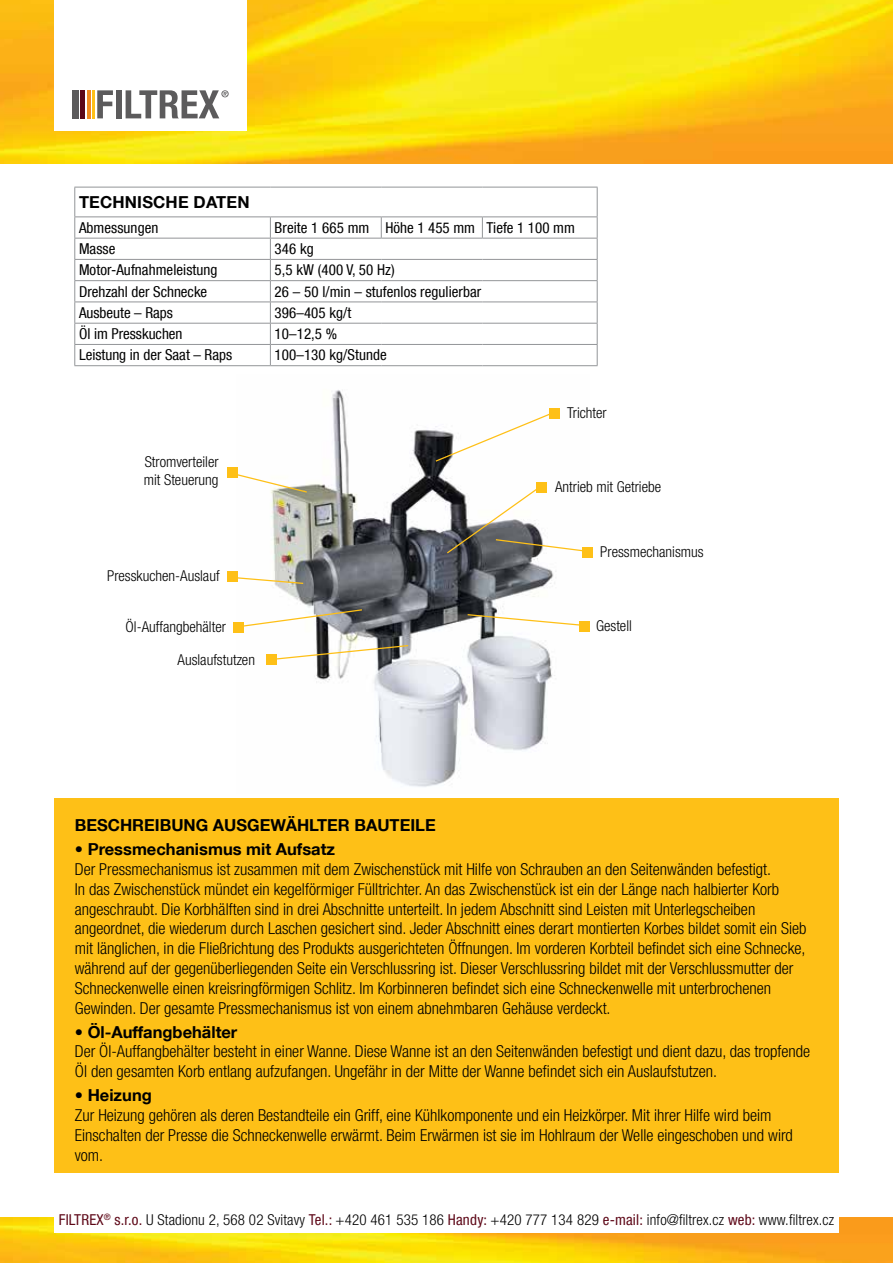
<style>
.page{position:relative;width:893px;height:1263px;background:#fff}
.page>*{position:absolute;margin:0;border:0;box-sizing:border-box;transform-origin:0 0}
.t1{font:300 condensed 16.5px/19.8px "Helvetica Neue LT Com";color:#000}
.t2{font:700 16.5px "Helvetica Neue LT Com";color:#000}
.t3{font:300 condensed 15px/18px "Helvetica Neue LT Com";color:#000}
.t4{font:condensed 15px "Helvetica Neue LT Com";letter-spacing:.005em;color:#000}
.s1{font-weight:400;color:#5d0717}
</style>
<div class="page">
<img style="left:0;top:0;width:893px;height:164px">
<div style="left:54px;top:0;width:193px;height:131px;background:#fff"></div>
<hr style="left:93px;top:90px;width:2px;height:28px;background:#fec017">
<hr style="left:87px;top:90px;width:4px;height:28px;background:#f18a21">
<div style="left:80px;top:90px;width:5px;height:28px;background:#5d0718"></div>
<div style="left:72px;top:90px;width:6px;height:28px;background:#5c5b5c"></div>
<svg style="left:97px;top:90px;width:16px;height:28px"></svg>
<div style="left:116px;top:90px;width:5px;height:28px;background:#5c5b5c"></div>
<svg style="left:126px;top:90px;width:103px;height:28px"></svg>
<img style="left:0;top:1218px;width:893px;height:45px">
<div style="left:54px;top:1200px;width:785px;height:33px;background:#fff"></div>
<div style="left:54px;top:799px;width:785px;height:374px;background:#fec017"></div>
<img style="left:237px;top:390px;width:353px;height:397px">
<svg style="left:237px;top:472px;width:71px;height:22px"></svg>
<svg style="left:237px;top:608px;width:126px;height:20px"></svg>
<svg style="left:276px;top:644px;width:134px;height:16px"></svg>
<svg style="left:237px;top:576px;width:68px;height:9px"></svg>
<svg style="left:434px;top:411px;width:122px;height:52px"></svg>
<svg style="left:446px;top:484px;width:143px;height:71px"></svg>
<svg style="left:466px;top:613px;width:119px;height:14px"></svg>
<div style="left:227px;top:467px;width:10px;height:11px;background:#fec017"></div>
<div style="left:233px;top:622px;width:11px;height:10px;background:#fec017"></div>
<div style="left:266px;top:654px;width:11px;height:11px;background:#fec017"></div>
<div style="left:227px;top:571px;width:10px;height:11px;background:#fec017"></div>
<div style="left:549px;top:408px;width:11px;height:11px;background:#fec017"></div>
<div style="left:536px;top:482px;width:11px;height:11px;background:#fec017"></div>
<div style="left:582px;top:546px;width:11px;height:11px;background:#fec017"></div>
<div style="left:579px;top:621px;width:11px;height:10px;background:#fec017"></div>
<hr style="left:74px;top:187px;width:196px;height:1px;background:#939598">
<hr style="left:270px;top:187px;width:111px;height:1px;background:#939598">
<hr style="left:381px;top:187px;width:101px;height:1px;background:#939598">
<hr style="left:482px;top:187px;width:116px;height:1px;background:#939598">
<hr style="left:74px;top:216px;width:196px;height:1px;background:#939598">
<hr style="left:270px;top:216px;width:111px;height:1px;background:#939598">
<hr style="left:381px;top:216px;width:101px;height:1px;background:#939598">
<svg style="left:381px;top:217px;width:1px;height:21px"></svg>
<hr style="left:482px;top:216px;width:116px;height:1px;background:#939598">
<svg style="left:482px;top:217px;width:1px;height:21px"></svg>
<hr style="left:74px;top:238px;width:196px;height:1px;background:#939598">
<hr style="left:270px;top:238px;width:111px;height:1px;background:#939598">
<hr style="left:381px;top:238px;width:101px;height:1px;background:#939598">
<hr style="left:482px;top:238px;width:116px;height:1px;background:#939598">
<hr style="left:74px;top:259px;width:196px;height:1px;background:#939598">
<hr style="left:270px;top:259px;width:111px;height:1px;background:#939598">
<hr style="left:381px;top:259px;width:101px;height:1px;background:#939598">
<hr style="left:482px;top:259px;width:116px;height:1px;background:#939598">
<hr style="left:74px;top:280px;width:196px;height:1px;background:#939598">
<hr style="left:270px;top:280px;width:111px;height:1px;background:#939598">
<hr style="left:381px;top:280px;width:101px;height:1px;background:#939598">
<hr style="left:482px;top:280px;width:116px;height:1px;background:#939598">
<hr style="left:74px;top:302px;width:196px;height:1px;background:#939598">
<hr style="left:270px;top:302px;width:111px;height:1px;background:#939598">
<hr style="left:381px;top:302px;width:101px;height:1px;background:#939598">
<hr style="left:482px;top:302px;width:116px;height:1px;background:#939598">
<hr style="left:74px;top:323px;width:196px;height:1px;background:#939598">
<hr style="left:270px;top:323px;width:111px;height:1px;background:#939598">
<hr style="left:381px;top:323px;width:101px;height:1px;background:#939598">
<hr style="left:482px;top:323px;width:116px;height:1px;background:#939598">
<hr style="left:74px;top:344px;width:196px;height:1px;background:#939598">
<svg style="left:74px;top:187px;width:1px;height:178px"></svg>
<hr style="left:270px;top:344px;width:111px;height:1px;background:#939598">
<svg style="left:270px;top:217px;width:1px;height:148px"></svg>
<hr style="left:381px;top:344px;width:101px;height:1px;background:#939598">
<hr style="left:482px;top:344px;width:116px;height:1px;background:#939598">
<svg style="left:597px;top:187px;width:1px;height:178px"></svg>
<hr style="left:74px;top:365px;width:196px;height:1px;background:#939598">
<hr style="left:270px;top:365px;width:111px;height:1px;background:#939598">
<hr style="left:381px;top:365px;width:101px;height:1px;background:#939598">
<hr style="left:482px;top:365px;width:116px;height:1px;background:#939598">
<p class="t2" style="left:79px;top:192px;width:172px">TECHNISCHE DATEN</p>
<p class="t4" style="left:79px;top:219px;width:81px">Abmessungen</p>
<p class="t4" style="left:275px;top:219px;width:302px">Breite 1 665 mm Höhe 1 455 mm Tiefe 1 100 mm</p>
<p class="t4" style="left:79px;top:240px;width:38px">Masse</p>
<p class="t4" style="left:275px;top:240px;width:41px">346 kg</p>
<p class="t4" style="left:79px;top:261px;width:140px">Motor-Aufnahmeleistung</p>
<p class="t4" style="left:275px;top:261px;width:122px">5,5 kW (400 V, 50 Hz)</p>
<p class="t4" style="left:79px;top:282px;width:130px">Drehzahl der Schnecke</p>
<p class="t4" style="left:275px;top:282px;width:208px">26 – 50 l/min – stufenlos regulierbar</p>
<p class="t4" style="left:79px;top:304px;width:95px">Ausbeute – Raps</p>
<p class="t4" style="left:275px;top:304px;width:78px">396–405 kg/t</p>
<p class="t4" style="left:79px;top:325px;width:105px">Öl im Presskuchen</p>
<p class="t4" style="left:275px;top:325px;width:64px">10–12,5 %</p>
<p class="t4" style="left:79px;top:346px;width:155px">Leistung in der Saat – Raps</p>
<p class="t4" style="left:275px;top:346px;width:114px">100–130 kg/Stunde</p>
<p class="t3" style="left:144px;top:452px;width:76px">Stromverteiler mit Steuerung</p>
<p class="t3" style="left:107px;top:567px;width:114px">Presskuchen-Auslauf</p>
<p class="t3" style="left:126px;top:617px;width:102px">Öl-Auffangbehälter</p>
<p class="t3" style="left:178px;top:651px;width:79px">Auslaufstutzen</p>
<p class="t3" style="left:567px;top:403px;width:41px">Trichter</p>
<p class="t3" style="left:555px;top:477px;width:108px">Antrieb mit Getriebe</p>
<p class="t3" style="left:600px;top:542px;width:105px">Pressmechanismus</p>
<p class="t3" style="left:596px;top:617px;width:37px">Gestell</p>
<p class="t2" style="left:75px;top:815px;width:362px">BESCHREIBUNG AUSGEWÄHLTER BAUTEILE</p>
<p class="t2" style="left:75px;top:839px;width:262px">• Pressmechanismus mit Aufsatz</p>
<p class="t1" style="left:75px;top:859px;width:733px">Der Pressmechanismus ist zusammen mit dem Zwischenstück mit Hilfe von Schrauben an den Seitenwänden befestigt.<br>In das Zwischenstück mündet ein kegelförmiger Fülltrichter. An das Zwischenstück ist ein der Länge nach halbierter Korb angeschraubt. Die Korbhälften sind in drei Abschnitte unterteilt. In jedem Abschnitt sind Leisten mit Unterlegscheiben angeordnet, die wiederum durch Laschen gesichert sind. Jeder Abschnitt eines derart montierten Korbes bildet somit ein Sieb mit länglichen, in die Fließrichtung des Produkts ausgerichteten Öffnungen. Im vorderen Korbteil befindet sich eine Schnecke, während auf der gegenüberliegenden Seite ein Verschlussring ist. Dieser Verschlussring bildet mit der Verschlussmutter der Schneckenwelle einen kreisringförmigen Schlitz. Im Korbinneren befindet sich eine Schneckenwelle mit unterbrochenen Gewinden. Der gesamte Pressmechanismus ist von einem abnehmbaren Gehäuse verdeckt.</p>
<p class="t2" style="left:75px;top:1021px;width:164px">• Öl-Auffangbehälter</p>
<p class="t1" style="left:75px;top:1041px;width:737px">Der Öl-Auffangbehälter besteht in einer Wanne. Diese Wanne ist an den Seitenwänden befestigt und dient dazu, das tropfende<br>Öl den gesamten Korb entlang aufzufangen. Ungefähr in der Mitte der Wanne befindet sich ein Auslaufstutzen.</p>
<p class="t2" style="left:75px;top:1085px;width:79px">• Heizung</p>
<p class="t1" style="left:75px;top:1105px;width:720px">Zur Heizung gehören als deren Bestandteile ein Griff, eine Kühlkomponente und ein Heizkörper. Mit ihrer Hilfe wird beim<br>Einschalten der Presse die Schneckenwelle erwärmt. Beim Erwärmen ist sie im Hohlraum der Welle eingeschoben und wird vom.</p>
<p class="t3" style="left:59px;top:1210px;width:777px"><span class="s1">FILTREX</span><sup>®</sup> <span class="s1">s.r.o.</span> U Stadionu 2, 568 02 Svitavy <span class="s1">Tel.:</span> +420 461 535 186 <span class="s1">Handy:</span> +420 777 134 829 <span class="s1">e-mail:</span> info@filtrex.cz <span class="s1">web:</span> www.filtrex.cz</p>
</div>
